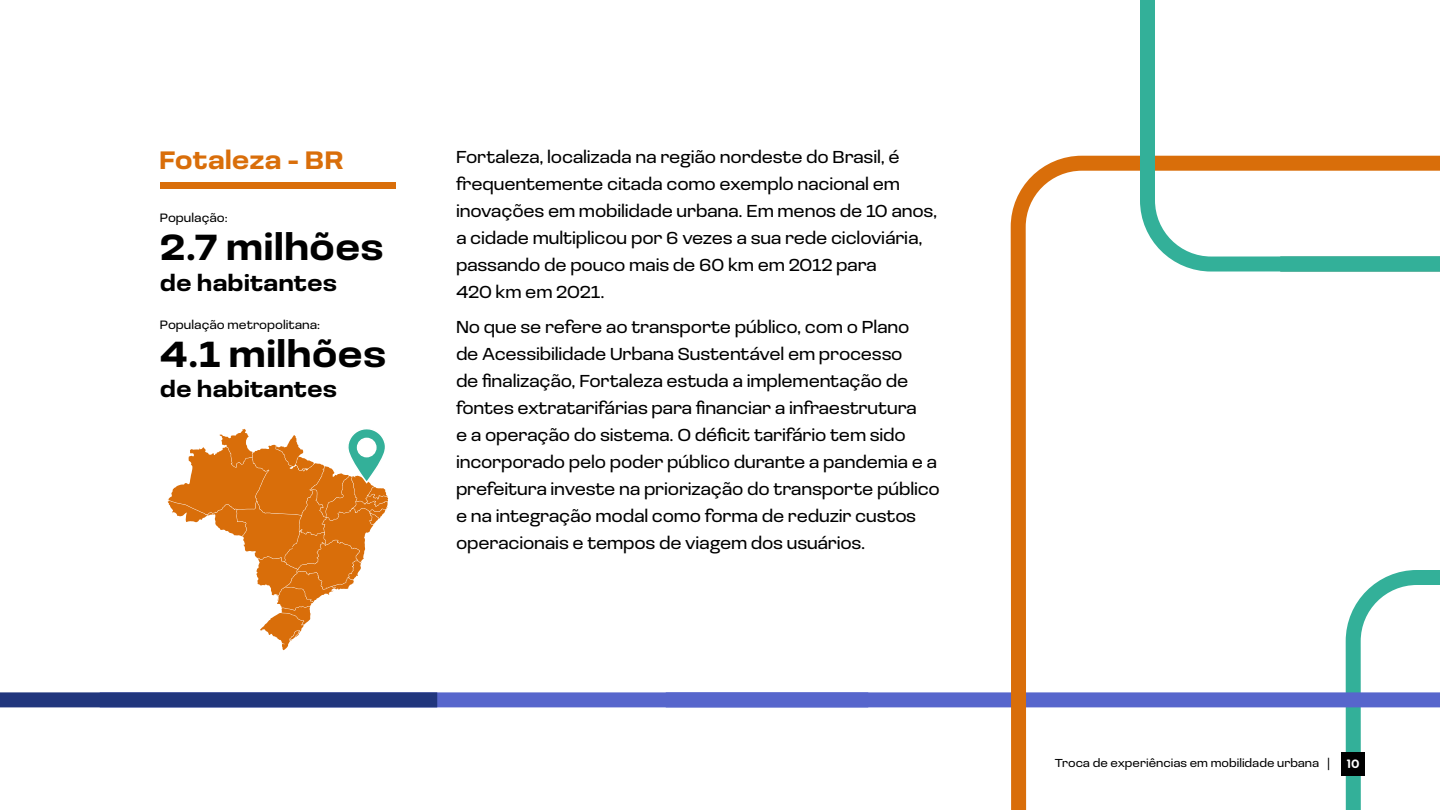
<style>
.page{position:relative;width:1440px;height:810px;background:#fff}
.page>*{position:absolute;margin:0;border:0;box-sizing:border-box;transform-origin:0 0}
.t1{font:700 37.72px "Loos Wide";color:#000}
.t2{font:700 26.25px "Loos Wide";letter-spacing:-.005em;color:#d96e0a}
.t3{font:700 23.25px "Loos Wide";color:#000}
.t4{font:18px/27px "Loos Wide";letter-spacing:-.01em;color:#000}
.t5{font:12.6px "Loos Wide";color:#000}
.t6{font:12px "Loos Wide";color:#000}
.t7{font:600 11.7px "Urbane Rounded";color:#fff}
</style>
<div class="page">
<div style="left:100px;top:692px;width:1340px;height:15px;background:#5766cc"></div>
<div style="left:0;top:692px;width:437px;height:15px;background:#21367d"></div>
<svg style="left:1003px;top:155px;width:437px;height:655px"></svg>
<svg style="left:1132px;top:0;width:308px;height:279px"></svg>
<div style="left:160px;top:182px;width:236px;height:6px;background:#d96e0a"></div>
<svg style="left:168px;top:428px;width:221px;height:222px"></svg>
<h2 class="t2" style="left:159px;top:142px;width:186px">Fotaleza - BR</h2>
<p class="t5" style="left:160px;top:209px;width:69px">População:</p>
<h1 class="t1" style="left:160px;top:220px;width:225px">2.7 milhões</h1>
<p class="t3" style="left:160px;top:266px;width:179px">de habitantes</p>
<p class="t5" style="left:160px;top:316px;width:162px">População metropolitana:</p>
<h1 class="t1" style="left:160px;top:326px;width:228px">4.1 milhões</h1>
<p class="t3" style="left:160px;top:373px;width:179px">de habitantes</p>
<p class="t4" style="left:456px;top:143px;width:483px">Fortaleza, localizada na região nordeste do Brasil, é frequentemente citada como exemplo nacional em inovações em mobilidade urbana. Em menos de 10 anos, a cidade multiplicou por 6 vezes a sua rede cicloviária, passando de pouco mais de 60 km em 2012 para<br>420 km em 2021.</p>
<p class="t4" style="left:456px;top:312px;width:485px">No que se refere ao transporte público, com o Plano<br>de Acessibilidade Urbana Sustentável em processo<br>de finalização, Fortaleza estuda a implementação de fontes extratarifárias para financiar a infraestrutura<br>e a operação do sistema. O déficit tarifário tem sido incorporado pelo poder público durante a pandemia e a prefeitura investe na priorização do transporte público e na integração modal como forma de reduzir custos operacionais e tempos de viagem dos usuários.</p>
<p class="t6" style="left:1055px;top:755px;width:277px">Troca de experiências em mobilidade urbana |</p>
<p class="t7" style="left:1347px;top:756px;width:14px">10</p>
</div>
